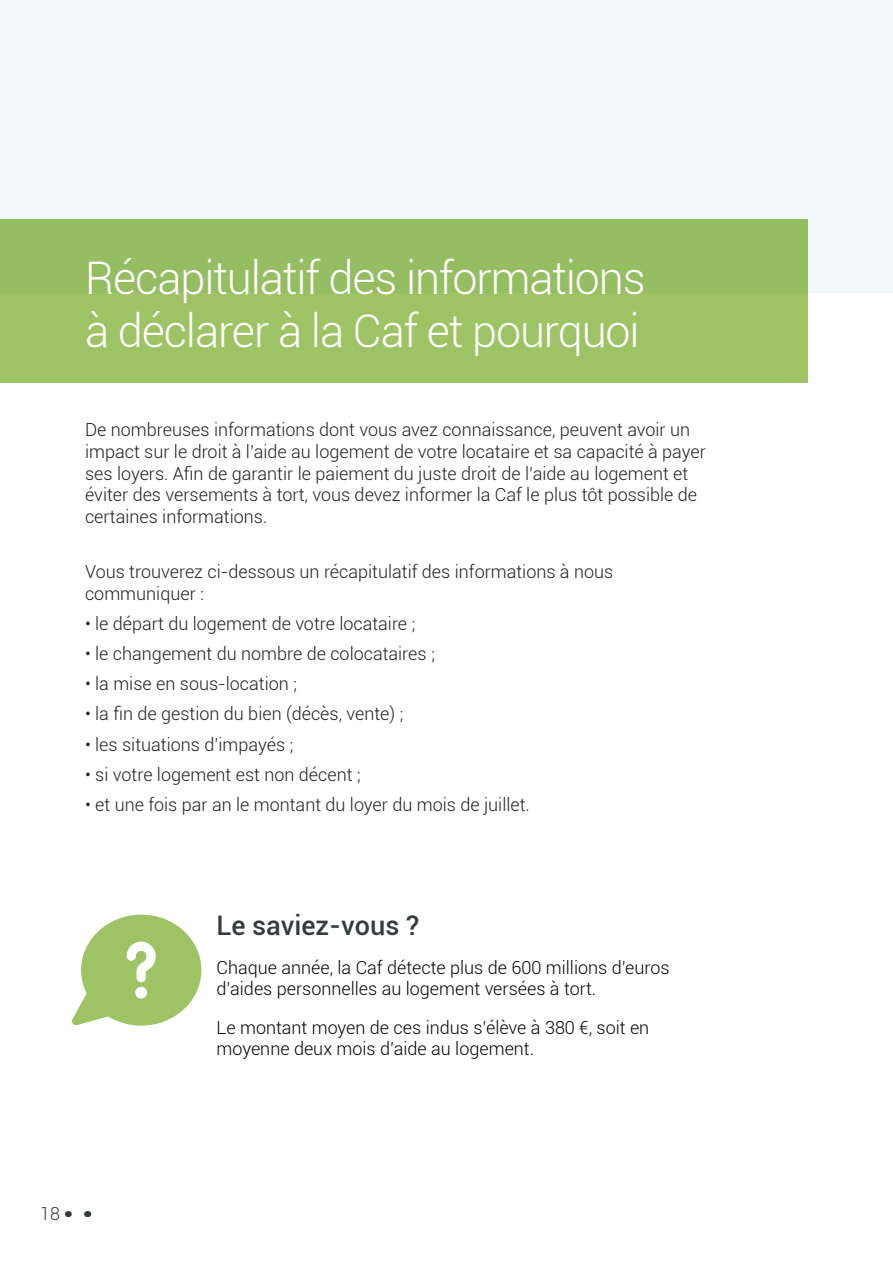
<style>
.page{position:relative;width:893px;height:1263px;background:#fff}
.page>*{position:absolute;margin:0;border:0;box-sizing:border-box;transform-origin:0 0}
.t1{font:300 45px/52.5px "Roboto";letter-spacing:-.025em;color:#fff}
.t2{font:500 27px "Roboto";color:#353c3f}
.t3{font:300 18px/21.6px "Roboto";color:#231f20}
.t4{font:300 18px/21.6px "Roboto";color:#040503}
.t5{font:300 18px "Roboto";color:#353c3f}
</style>
<div class="page">
<div style="left:0;top:0;width:893px;height:293px;background:#f1f8f9"></div>
<svg style="left:84px;top:1211px;width:4px;height:6px"></svg>
<div style="left:0;top:219px;width:808px;height:164px;background:#9ec365"></div>
<svg style="left:72px;top:915px;width:129px;height:110px"></svg>
<hr style="left:892px;top:218px;width:1px;height:120px;background:#9ec365">
<p class="t1" style="left:85px;top:250px;width:562px">Récapitulatif des informations à déclarer à la Caf et pourquoi</p>
<p class="t3" style="left:85px;top:419px;width:622px">De nombreuses informations dont vous avez connaissance, peuvent avoir un impact sur le droit à l’aide au logement de votre locataire et sa capacité à payer ses loyers. Afin de garantir le paiement du juste droit de l’aide au logement et éviter des versements à tort, vous devez informer la Caf le plus tôt possible de certaines informations.</p>
<p class="t3" style="left:85px;top:561px;width:530px">Vous trouverez ci-dessous un récapitulatif des informations à nous communiquer :</p>
<p class="t3" style="left:85px;top:612px;width:332px">• le départ du logement de votre locataire ;</p>
<p class="t3" style="left:85px;top:642px;width:351px">• le changement du nombre de colocataires ;</p>
<p class="t3" style="left:85px;top:672px;width:214px">• la mise en sous-location ;</p>
<p class="t3" style="left:85px;top:703px;width:320px">• la fin de gestion du bien (décès, vente) ;</p>
<p class="t3" style="left:85px;top:733px;width:210px">• les situations d’impayés ;</p>
<p class="t3" style="left:85px;top:763px;width:277px">• si votre logement est non décent ;</p>
<p class="t3" style="left:85px;top:793px;width:446px">• et une fois par an le montant du loyer du mois de juillet.</p>
<p class="t2" style="left:216px;top:906px;width:204px">Le saviez-vous ?</p>
<p class="t4" style="left:216px;top:956px;width:455px">Chaque année, la Caf détecte plus de 600 millions d’euros d’aides personnelles au logement versées à tort.</p>
<p class="t4" style="left:216px;top:1016px;width:434px">Le montant moyen de ces indus s’élève à 380 €, soit en moyenne deux mois d’aide au logement.</p>
<p class="t5" style="left:40px;top:1201px;width:21px">18</p>
</div>
